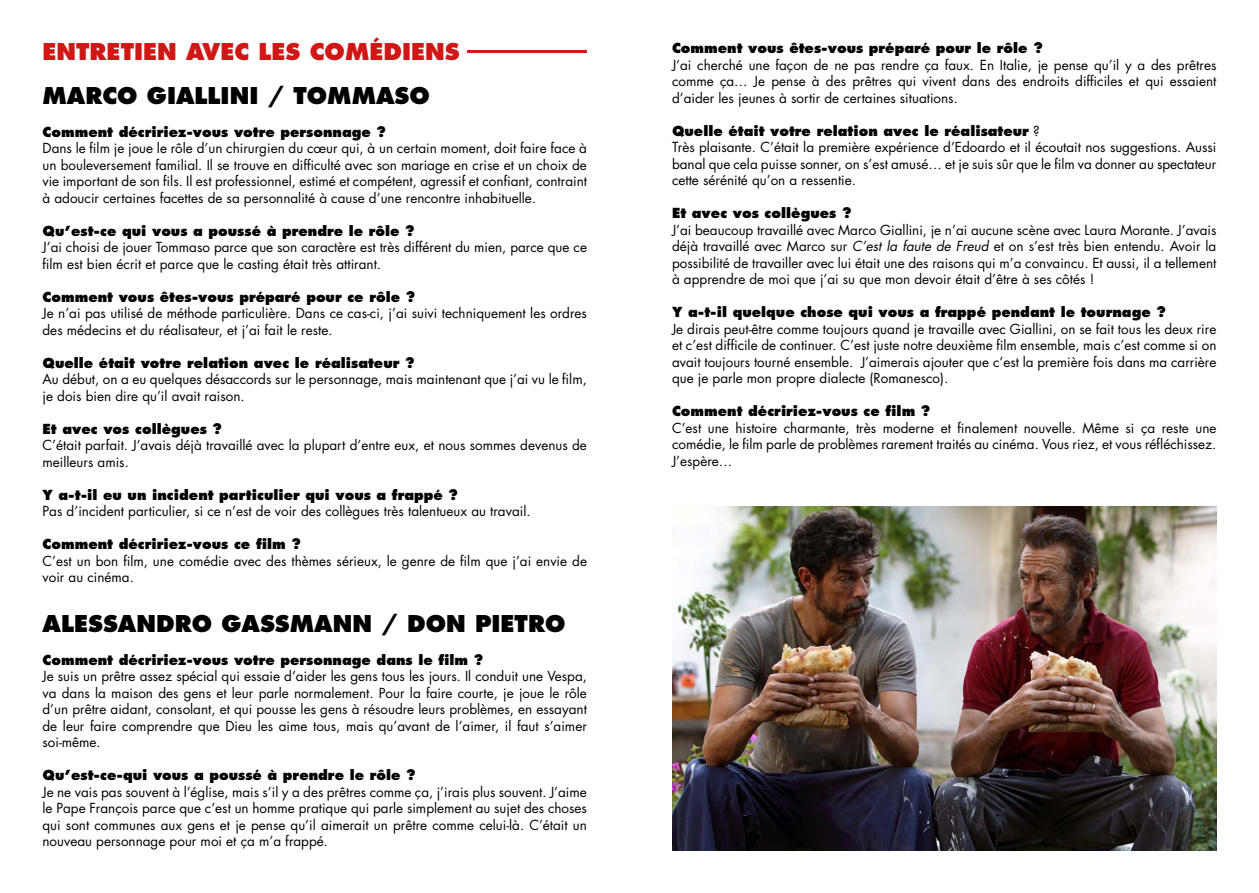
<style>
.page{position:relative;width:1259px;height:893px;background:#fff}
.page>*{position:absolute;margin:0;border:0;box-sizing:border-box;transform-origin:0 0}
.t1{font:800 22.5px "Futura";color:#000}
.t2{font:800 22.5px "Futura";color:#d11716}
.t3{font:13.5px/16.5px "Futura";color:#000;text-align:justify}
.t4{font:800 13.5px "Futura";color:#000}
.s1{font-weight:800}
.s2{font-style:italic}
</style>
<div class="page">
<hr style="left:467px;top:50px;width:120px;height:3px;background:#d11716">
<img style="left:672px;top:506px;width:544px;height:344px">
<h1 class="t2" style="left:43px;top:38px;width:419px">ENTRETIEN AVEC LES COMÉDIENS</h1>
<h1 class="t1" style="left:43px;top:81px;width:389px">MARCO GIALLINI / TOMMASO</h1>
<p class="t4" style="left:43px;top:123px;width:345px">Comment décririez-vous votre personnage ?</p>
<p class="t3" style="left:43px;top:140px;width:546px">Dans le film je joue le rôle d’un chirurgien du cœur qui, à un certain moment, doit faire face à un bouleversement familial. Il se trouve en difficulté avec son mariage en crise et un choix de vie important de son fils. Il est professionnel, estimé et compétent, agressif et confiant, contraint à adoucir certaines facettes de sa personnalité à cause d’une rencontre inhabituelle.</p>
<p class="t4" style="left:43px;top:222px;width:374px">Qu’est-ce qui vous a poussé à prendre le rôle ?</p>
<p class="t3" style="left:43px;top:239px;width:546px">J’ai choisi de jouer Tommaso parce que son caractère est très différent du mien, parce que ce film est bien écrit et parce que le casting était très attirant.</p>
<p class="t4" style="left:43px;top:288px;width:374px">Comment vous êtes-vous préparé pour ce rôle ?</p>
<p class="t3" style="left:43px;top:305px;width:546px">Je n’ai pas utilisé de méthode particulière. Dans ce cas-ci, j’ai suivi techniquement les ordres des médecins et du réalisateur, et j’ai fait le reste.</p>
<p class="t4" style="left:43px;top:354px;width:373px">Quelle était votre relation avec le réalisateur ?</p>
<p class="t3" style="left:43px;top:371px;width:546px">Au début, on a eu quelques désaccords sur le personnage, mais maintenant que j’ai vu le film, je dois bien dire qu’il avait raison.</p>
<p class="t4" style="left:43px;top:420px;width:181px">Et avec vos collègues ?</p>
<p class="t3" style="left:43px;top:437px;width:546px">C’était parfait. J’avais déjà travaillé avec la plupart d’entre eux, et nous sommes devenus de meilleurs amis.</p>
<p class="t4" style="left:43px;top:486px;width:417px">Y a-t-il eu un incident particulier qui vous a frappé ?</p>
<p class="t3" style="left:43px;top:503px;width:489px">Pas d’incident particulier, si ce n’est de voir des collègues très talentueux au travail.</p>
<p class="t4" style="left:43px;top:536px;width:260px">Comment décririez-vous ce film ?</p>
<p class="t3" style="left:43px;top:553px;width:546px">C’est un bon film, une comédie avec des thèmes sérieux, le genre de film que j’ai envie de voir au cinéma.</p>
<h1 class="t1" style="left:43px;top:609px;width:524px">ALESSANDRO GASSMANN / DON PIETRO</h1>
<p class="t4" style="left:43px;top:651px;width:442px">Comment décririez-vous votre personnage dans le film ?</p>
<p class="t3" style="left:43px;top:668px;width:546px">Je suis un prêtre assez spécial qui essaie d’aider les gens tous les jours. Il conduit une Vespa, va dans la maison des gens et leur parle normalement. Pour la faire courte, je joue le rôle d’un prêtre aidant, consolant, et qui pousse les gens à résoudre leurs problèmes, en essayant de leur faire comprendre que Dieu les aime tous, mais qu’avant de l’aimer, il faut s’aimer soi-même.</p>
<p class="t4" style="left:43px;top:767px;width:374px">Qu’est-ce-qui vous a poussé à prendre le rôle ?</p>
<p class="t3" style="left:43px;top:784px;width:546px">Je ne vais pas souvent à l’église, mais s’il y a des prêtres comme ça, j’irais plus souvent. J’aime le Pape François parce que c’est un homme pratique qui parle simplement au sujet des choses qui sont communes aux gens et je pense qu’il aimerait un prêtre comme celui-là. C’était un nouveau personnage pour moi et ça m’a frappé.</p>
<p class="t4" style="left:672px;top:40px;width:372px">Comment vous êtes-vous préparé pour le rôle ?</p>
<p class="t3" style="left:672px;top:57px;width:546px">J’ai cherché une façon de ne pas rendre ça faux. En Italie, je pense qu’il y a des prêtres comme ça… Je pense à des prêtres qui vivent dans des endroits difficiles et qui essaient d’aider les jeunes à sortir de certaines situations.</p>
<p class="t3" style="left:672px;top:123px;width:546px;text-align:left"><span class="s1">Quelle était votre relation avec le réalisateur</span> ?<br>Très plaisante. C’était la première expérience d’Edoardo et il écoutait nos suggestions. Aussi banal que cela puisse sonner, on s’est amusé… et je suis sûr que le film va donner au spectateur cette sérénité qu’on a ressentie.</p>
<p class="t4" style="left:672px;top:205px;width:181px">Et avec vos collègues ?</p>
<p class="t3" style="left:672px;top:222px;width:546px">J’ai beaucoup travaillé avec Marco Giallini, je n’ai aucune scène avec Laura Morante. J’avais déjà travaillé avec Marco sur <span class="s2">C’est la faute de Freud</span> et on s’est très bien entendu. Avoir la possibilité de travailler avec lui était une des raisons qui m’a convaincu. Et aussi, il a tellement à apprendre de moi que j’ai su que mon devoir était d’être à ses côtés !</p>
<p class="t4" style="left:672px;top:304px;width:495px">Y a-t-il quelque chose qui vous a frappé pendant le tournage ?</p>
<p class="t3" style="left:672px;top:321px;width:546px">Je dirais peut-être comme toujours quand je travaille avec Giallini, on se fait tous les deux rire et c’est difficile de continuer. C’est juste notre deuxième film ensemble, mais c’est comme si on avait toujours tourné ensemble. J’aimerais ajouter que c’est la première fois dans ma carrière que je parle mon propre dialecte (Romanesco).</p>
<p class="t4" style="left:672px;top:403px;width:260px">Comment décririez-vous ce film ?</p>
<p class="t3" style="left:672px;top:420px;width:546px">C’est une histoire charmante, très moderne et finalement nouvelle. Même si ça reste une comédie, le film parle de problèmes rarement traités au cinéma. Vous riez, et vous réfléchissez.<br>J’espère…</p>
</div>
